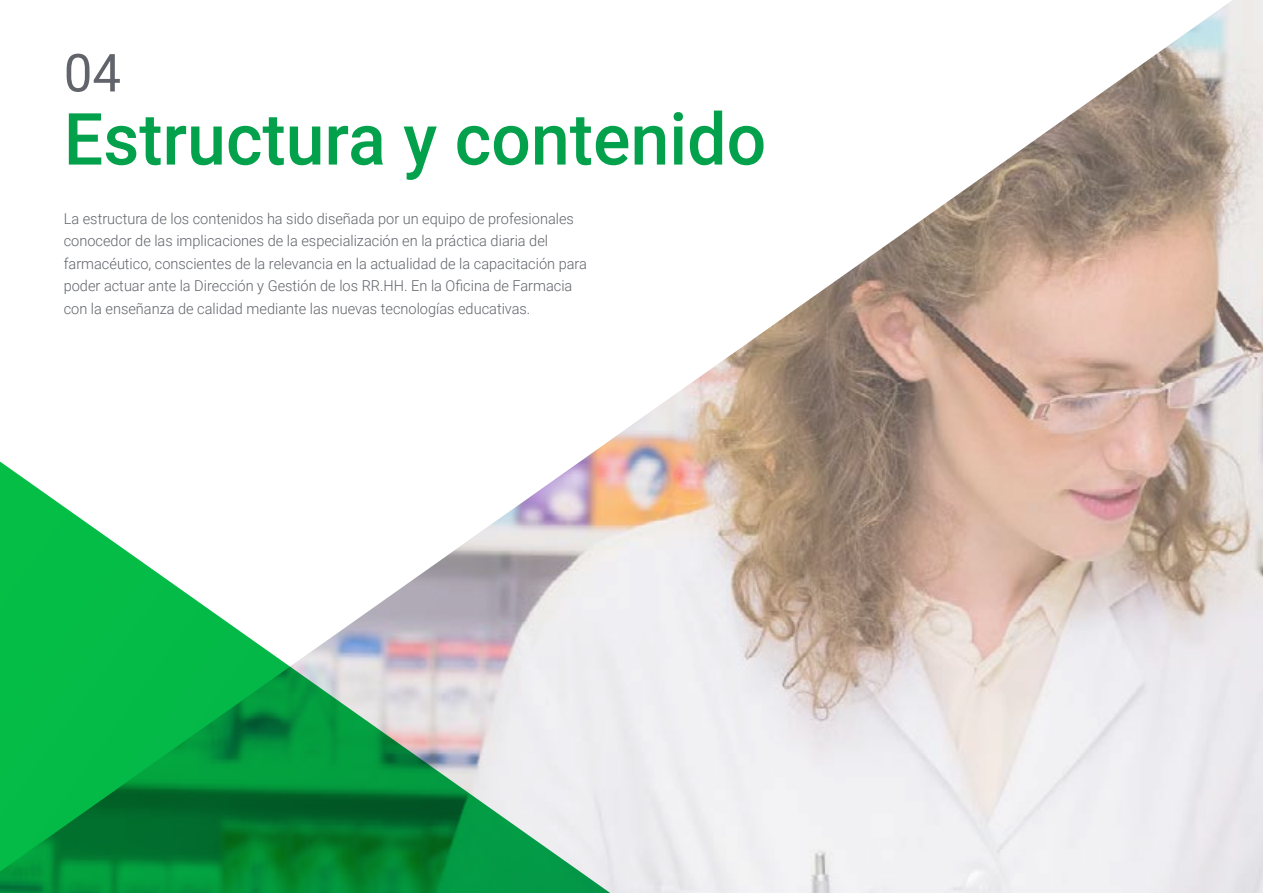
<style>
.page{position:relative;width:1263px;height:893px;background:#fff}
.page>*{position:absolute;margin:0;border:0;box-sizing:border-box;transform-origin:0 0}
.t1{font:500 72px "Roboto";color:#04a14d}
.t2{font:52.5px "Roboto";color:#61646a}
.t3{font:300 15px/22.5px "Roboto";color:#61646a}
</style>
<div class="page">
<img style="left:602px;top:0;width:661px;height:893px">
<svg style="left:0;top:446px;width:640px;height:447px"></svg>
<h2 class="t2" style="left:64px;top:36px;width:59px">04</h2>
<h1 class="t1" style="left:64px;top:89px;width:704px">Estructura y contenido</h1>
<p class="t3" style="left:64px;top:207px;width:525px">La estructura de los contenidos ha sido diseñada por un equipo de profesionales conocedor de las implicaciones de la especialización en la práctica diaria del farmacéutico, conscientes de la relevancia en la actualidad de la capacitación para poder actuar ante la Dirección y Gestión de los RR.HH. En la Oficina de Farmacia con la enseñanza de calidad mediante las nuevas tecnologías educativas.</p>
</div>
